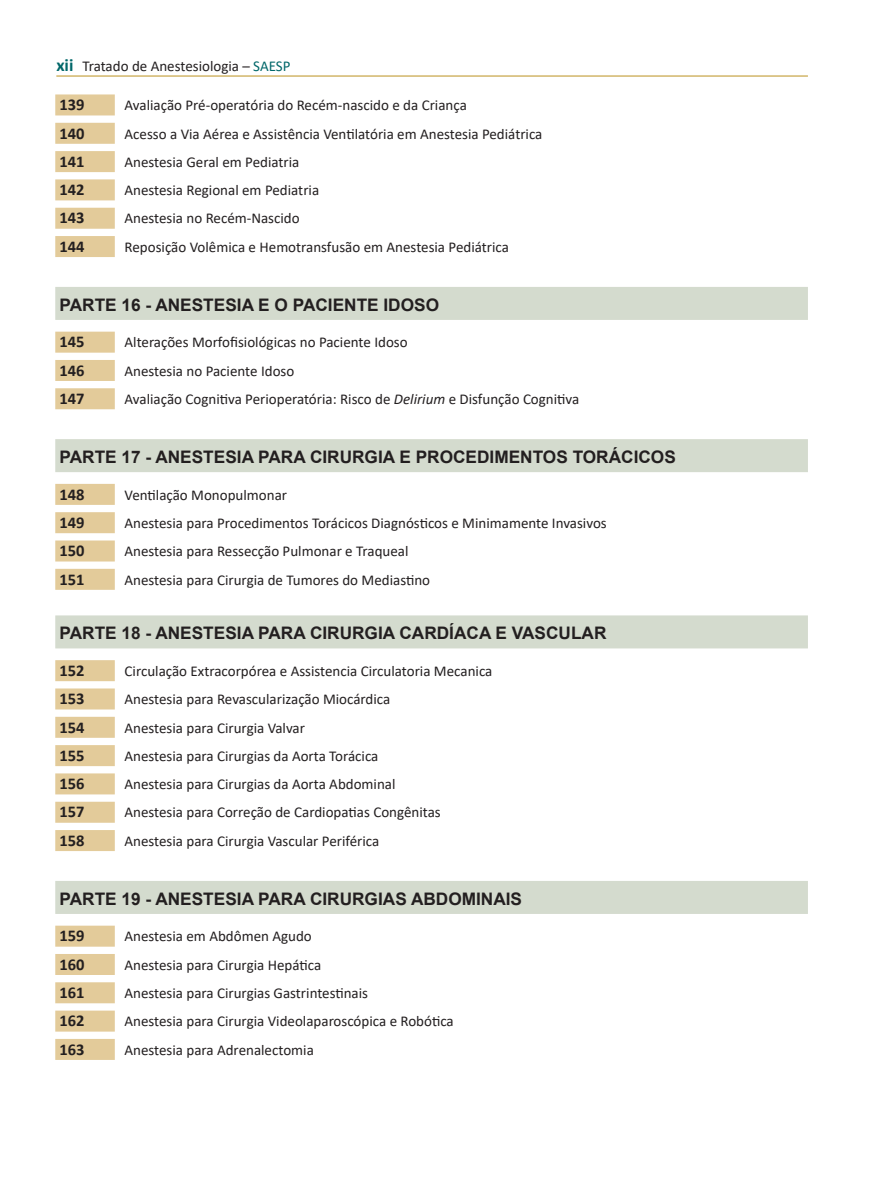
<style>
.page{position:relative;width:893px;height:1191px;background:#fff}
.page>*{position:absolute;margin:0;border:0;box-sizing:border-box;transform-origin:0 0}
.t1{font:700 17.25px "Arial";color:#231f20}
.t2{font:700 16.5px "Calibri";color:#231f20}
.t3{font:15px "Calibri";color:#231f20}
.s1{font-weight:700;font-size:18px;color:#006769}
.s2{color:#006769}
.s3{font-style:italic}
</style>
<div class="page">
<hr style="left:56px;top:76px;width:752px;height:1px;background:#bb921e">
<div style="left:55px;top:94px;width:60px;height:21px;background:#e3cb9a"></div>
<div style="left:55px;top:123px;width:60px;height:21px;background:#e3cb9a"></div>
<div style="left:55px;top:151px;width:60px;height:21px;background:#e3cb9a"></div>
<div style="left:55px;top:179px;width:60px;height:21px;background:#e3cb9a"></div>
<div style="left:55px;top:208px;width:60px;height:21px;background:#e3cb9a"></div>
<div style="left:55px;top:236px;width:60px;height:21px;background:#e3cb9a"></div>
<div style="left:55px;top:287px;width:753px;height:33px;background:#d4dbce"></div>
<div style="left:55px;top:332px;width:60px;height:21px;background:#e3cb9a"></div>
<div style="left:55px;top:360px;width:60px;height:21px;background:#e3cb9a"></div>
<div style="left:55px;top:388px;width:60px;height:21px;background:#e3cb9a"></div>
<div style="left:55px;top:439px;width:753px;height:33px;background:#d4dbce"></div>
<div style="left:55px;top:484px;width:60px;height:21px;background:#e3cb9a"></div>
<div style="left:55px;top:512px;width:60px;height:21px;background:#e3cb9a"></div>
<div style="left:55px;top:540px;width:60px;height:21px;background:#e3cb9a"></div>
<div style="left:55px;top:569px;width:60px;height:21px;background:#e3cb9a"></div>
<div style="left:55px;top:615px;width:753px;height:33px;background:#d4dbce"></div>
<div style="left:55px;top:660px;width:60px;height:21px;background:#e3cb9a"></div>
<div style="left:55px;top:688px;width:60px;height:21px;background:#e3cb9a"></div>
<div style="left:55px;top:717px;width:60px;height:21px;background:#e3cb9a"></div>
<div style="left:55px;top:745px;width:60px;height:21px;background:#e3cb9a"></div>
<div style="left:55px;top:773px;width:60px;height:21px;background:#e3cb9a"></div>
<div style="left:55px;top:801px;width:60px;height:21px;background:#e3cb9a"></div>
<div style="left:55px;top:830px;width:60px;height:21px;background:#e3cb9a"></div>
<div style="left:55px;top:881px;width:753px;height:33px;background:#d4dbce"></div>
<div style="left:55px;top:925px;width:60px;height:21px;background:#e3cb9a"></div>
<div style="left:55px;top:954px;width:60px;height:21px;background:#e3cb9a"></div>
<div style="left:55px;top:982px;width:60px;height:21px;background:#e3cb9a"></div>
<div style="left:55px;top:1010px;width:60px;height:21px;background:#e3cb9a"></div>
<div style="left:55px;top:1039px;width:60px;height:21px;background:#e3cb9a"></div>
<p class="t3" style="left:56px;top:55px;width:236px"><span class="s1">xii</span> Tratado de Anestesiologia – <span class="s2">SAESP</span></p>
<p class="t2" style="left:60px;top:93px;width:27px">139</p>
<p class="t3" style="left:125px;top:95px;width:344px">Avaliação Pré-operatória do Recém-nascido e da Criança</p>
<p class="t2" style="left:60px;top:121px;width:27px">140</p>
<p class="t3" style="left:125px;top:123px;width:419px">Acesso a Via Aérea e Assistência Ventilatória em Anestesia Pediátrica</p>
<p class="t2" style="left:60px;top:150px;width:27px">141</p>
<p class="t3" style="left:125px;top:151px;width:176px">Anestesia Geral em Pediatria</p>
<p class="t2" style="left:60px;top:178px;width:27px">142</p>
<p class="t3" style="left:125px;top:180px;width:196px">Anestesia Regional em Pediatria</p>
<p class="t2" style="left:60px;top:206px;width:27px">143</p>
<p class="t3" style="left:125px;top:208px;width:177px">Anestesia no Recém-Nascido</p>
<p class="t2" style="left:60px;top:235px;width:27px">144</p>
<p class="t3" style="left:125px;top:236px;width:386px">Reposição Volêmica e Hemotransfusão em Anestesia Pediátrica</p>
<p class="t1" style="left:60px;top:292px;width:381px">PARTE 16 - ANESTESIA E O PACIENTE IDOSO</p>
<p class="t2" style="left:60px;top:330px;width:27px">145</p>
<p class="t3" style="left:125px;top:332px;width:285px">Alterações Morfofisiológicas no Paciente Idoso</p>
<p class="t2" style="left:60px;top:358px;width:27px">146</p>
<p class="t3" style="left:125px;top:360px;width:171px">Anestesia no Paciente Idoso</p>
<p class="t2" style="left:60px;top:387px;width:27px">147</p>
<p class="t3" style="left:125px;top:388px;width:456px">Avaliação Cognitiva Perioperatória: Risco de <span class="s3">Delirium</span> e Disfunção Cognitiva</p>
<p class="t1" style="left:60px;top:444px;width:618px">PARTE 17 - ANESTESIA PARA CIRURGIA E PROCEDIMENTOS TORÁCICOS</p>
<p class="t2" style="left:60px;top:482px;width:27px">148</p>
<p class="t3" style="left:125px;top:484px;width:164px">Ventilação Monopulmonar</p>
<p class="t2" style="left:60px;top:511px;width:27px">149</p>
<p class="t3" style="left:125px;top:512px;width:484px">Anestesia para Procedimentos Torácicos Diagnósticos e Minimamente Invasivos</p>
<p class="t2" style="left:60px;top:539px;width:27px">150</p>
<p class="t3" style="left:125px;top:541px;width:285px">Anestesia para Ressecção Pulmonar e Traqueal</p>
<p class="t2" style="left:60px;top:567px;width:27px">151</p>
<p class="t3" style="left:125px;top:569px;width:307px">Anestesia para Cirurgia de Tumores do Mediastino</p>
<p class="t1" style="left:60px;top:621px;width:548px">PARTE 18 - ANESTESIA PARA CIRURGIA CARDÍACA E VASCULAR</p>
<p class="t2" style="left:60px;top:659px;width:27px">152</p>
<p class="t3" style="left:125px;top:660px;width:369px">Circulação Extracorpórea e Assistencia Circulatoria Mecanica</p>
<p class="t2" style="left:60px;top:687px;width:27px">153</p>
<p class="t3" style="left:125px;top:689px;width:267px">Anestesia para Revascularização Miocárdica</p>
<p class="t2" style="left:60px;top:715px;width:27px">154</p>
<p class="t3" style="left:125px;top:717px;width:182px">Anestesia para Cirurgia Valvar</p>
<p class="t2" style="left:60px;top:743px;width:27px">155</p>
<p class="t3" style="left:125px;top:745px;width:255px">Anestesia para Cirurgias da Aorta Torácica</p>
<p class="t2" style="left:60px;top:772px;width:27px">156</p>
<p class="t3" style="left:125px;top:773px;width:272px">Anestesia para Cirurgias da Aorta Abdominal</p>
<p class="t2" style="left:60px;top:800px;width:27px">157</p>
<p class="t3" style="left:125px;top:802px;width:318px">Anestesia para Correção de Cardiopatias Congênitas</p>
<p class="t2" style="left:60px;top:828px;width:27px">158</p>
<p class="t3" style="left:125px;top:830px;width:256px">Anestesia para Cirurgia Vascular Periférica</p>
<p class="t1" style="left:60px;top:886px;width:464px">PARTE 19 - ANESTESIA PARA CIRURGIAS ABDOMINAIS</p>
<p class="t2" style="left:60px;top:924px;width:27px">159</p>
<p class="t3" style="left:125px;top:926px;width:189px">Anestesia em Abdômen Agudo</p>
<p class="t2" style="left:60px;top:952px;width:27px">160</p>
<p class="t3" style="left:125px;top:954px;width:198px">Anestesia para Cirurgia Hepática</p>
<p class="t2" style="left:60px;top:981px;width:27px">161</p>
<p class="t3" style="left:125px;top:982px;width:245px">Anestesia para Cirurgias Gastrintestinais</p>
<p class="t2" style="left:60px;top:1009px;width:27px">162</p>
<p class="t3" style="left:125px;top:1011px;width:331px">Anestesia para Cirurgia Videolaparoscópica e Robótica</p>
<p class="t2" style="left:60px;top:1037px;width:27px">163</p>
<p class="t3" style="left:125px;top:1039px;width:191px">Anestesia para Adrenalectomia</p>
</div>
